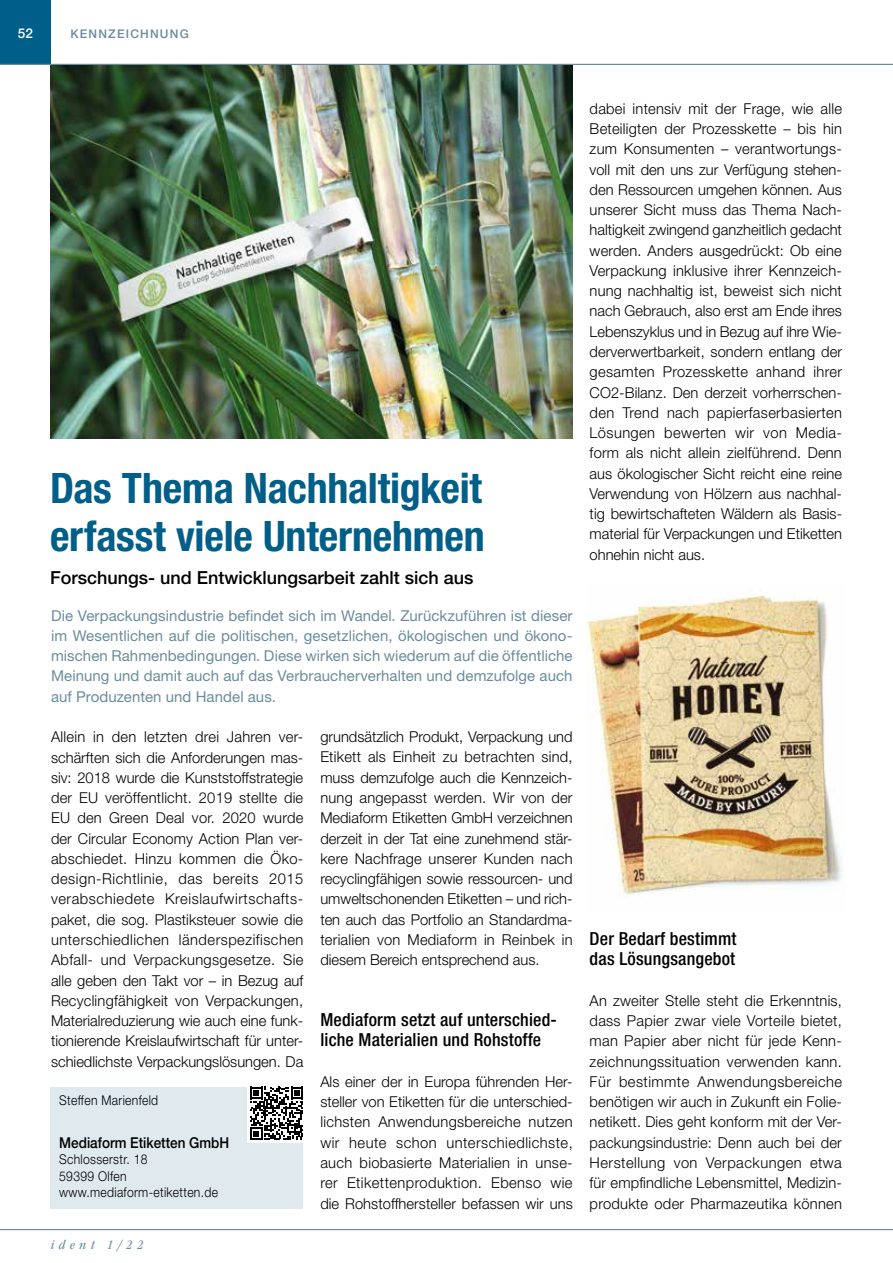
<style>
.page{position:relative;width:893px;height:1263px;background:#fff}
.page>*{position:absolute;margin:0;border:0;box-sizing:border-box;transform-origin:0 0}
.t1{font:700 condensed 42px/48px "Helvetica Neue LT Std";letter-spacing:-.005em;color:#005f88}
.t2{font:500 condensed 18px/20.2px "Helvetica Neue LT Std";letter-spacing:.01em;color:#000}
.t3{font:500 18px "Helvetica Neue LT Std";color:#000}
.t4{font:300 15px/20.2px "Helvetica Neue LT Std";color:#000;text-align:justify}
.t5{font:15px/20.2px "Helvetica Neue LT Std";letter-spacing:.005em;color:#6a8c9c;text-align:justify}
.t6{font:500 15px "Helvetica Neue LT Std";color:#000;scale:.9 1}
.t7{font:300 13.5px/16.5px "Helvetica Neue LT Std";letter-spacing:.025em;color:#000;scale:.9 1}
.t8{font:italic condensed 13.5px "ITC Garamond Std";letter-spacing:.35em;color:#6a8c9c}
.t9{font:500 13.5px "Helvetica Neue LT Std";color:#fff}
.t10{font:500 12px "Helvetica Neue LT Std";letter-spacing:.1em;color:#6a8c9c}
</style>
<div class="page">
<div style="left:51px;top:1087px;width:252px;height:121px;background:#e0e9ee"></div>
<div style="left:248px;top:1087px;width:55px;height:55px;background:#fff"></div>
<svg style="left:250px;top:1087px;width:53px;height:53px"></svg>
<img style="left:51px;top:65px;width:522px;height:373px">
<img style="left:586px;top:595px;width:256px;height:300px">
<div style="left:0;top:0;width:51px;height:64px;background:#005f88"></div>
<hr style="left:0;top:64px;width:893px;height:1px;background:#6a8c9c">
<hr style="left:0;top:1229px;width:893px;height:1px;background:#6a8c9c">
<p class="t9" style="left:18px;top:25px;width:17px">52</p>
<p class="t10" style="left:70px;top:27px;width:118px">Kennzeichnung</p>
<h1 class="t1" style="left:50px;top:464px;width:436px">Das Thema Nachhaltigkeit erfasst viele Unternehmen</h1>
<p class="t3" style="left:50px;top:567px;width:425px">Forschungs- und Entwicklungsarbeit zahlt sich aus</p>
<p class="t5" style="left:51px;top:605px;width:523px">Die Verpackungsindustrie befindet sich im Wandel. Zurückzuführen ist dieser im Wesentlichen auf die politischen, gesetzlichen, ökologischen und ökono&shy;mischen Rahmenbedingungen. Diese wirken sich wiederum auf die öffentliche Meinung und damit auch auf das Verbraucherverhalten und demzufolge auch auf Produzenten und Handel aus.</p>
<p class="t4" style="left:51px;top:726px;width:254px">Allein in den letzten drei Jahren ver&shy;schärften sich die Anforderungen mas&shy;siv: 2018 wurde die Kunststoffstrategie der EU veröffentlicht. 2019 stellte die EU den Green Deal vor. 2020 wurde der Circular Economy Action Plan ver&shy;abschiedet. Hinzu kommen die Öko&shy;design-Richtlinie, das bereits 2015 verabschiedete Kreislaufwirtschafts&shy;paket, die sog. Plastiksteuer sowie die unterschiedlichen länderspezifischen Abfall- und Verpackungsgesetze. Sie alle geben den Takt vor – in Bezug auf Recyclingfähigkeit von Verpackungen, Materialreduzierung wie auch eine funk&shy;tionierende Kreislaufwirtschaft für unter&shy;schiedlichste Verpackungslösungen. Da</p>
<p class="t4" style="left:320px;top:726px;width:254px">grundsätzlich Produkt, Verpackung und Etikett als Einheit zu betrachten sind, muss demzufolge auch die Kennzeich&shy;nung angepasst werden. Wir von der Mediaform Etiketten GmbH verzeichnen derzeit in der Tat eine zunehmend stär&shy;kere Nachfrage unserer Kunden nach recyclingfähigen sowie ressourcen- und umweltschonenden Etiketten – und rich&shy;ten auch das Portfolio an Standardma&shy;terialien von Mediaform in Reinbek in diesem Bereich entsprechend aus.</p>
<p class="t2" style="left:320px;top:1009px;width:238px">Mediaform setzt auf unterschied&shy;liche Materialien und Rohstoffe</p>
<p class="t4" style="left:320px;top:1071px;width:254px">Als einer der in Europa führenden Her&shy;steller von Etiketten für die unterschied&shy;lichsten Anwendungsbereiche nutzen wir heute schon unterschiedlichste, auch biobasierte Materialien in unse&shy;rer Etikettenproduktion. Ebenso wie die Rohstoffhersteller befassen wir uns</p>
<p class="t7" style="left:59px;top:1092px;width:112px">Steffen Marienfeld</p>
<p class="t6" style="left:59px;top:1133px;width:188px">Mediaform Etiketten GmbH</p>
<p class="t7" style="left:59px;top:1151px;width:178px">Schlosserstr. 18<br>59399 Olfen www.mediaform-etiketten.de</p>
<p class="t8" style="left:51px;top:1237px;width:94px">ident 1/22</p>
<p class="t4" style="left:590px;top:98px;width:254px">dabei intensiv mit der Frage, wie alle Beteiligten der Prozesskette – bis hin zum Konsumenten – verantwortungs&shy;voll mit den uns zur Verfügung stehen&shy;den Ressourcen umgehen können. Aus unserer Sicht muss das Thema Nach&shy;haltigkeit zwingend ganzheitlich gedacht werden. Anders ausgedrückt: Ob eine Verpackung inklusive ihrer Kennzeich&shy;nung nachhaltig ist, beweist sich nicht nach Gebrauch, also erst am Ende ihres Lebenszyklus und in Bezug auf ihre Wie&shy;derverwertbarkeit, sondern entlang der gesamten Prozesskette anhand ihrer CO2-Bilanz. Den derzeit vorherrschen&shy;den Trend nach papierfaserbasierten Lösungen bewerten wir von Media&shy;form als nicht allein zielführend. Denn aus ökologischer Sicht reicht eine reine Verwendung von Hölzern aus nachhal&shy;tig bewirtschafteten Wäldern als Basis&shy;material für Verpackungen und Etiketten ohnehin nicht aus.</p>
<p class="t2" style="left:590px;top:928px;width:148px">Der Bedarf bestimmt das Lösungsangebot</p>
<p class="t4" style="left:590px;top:990px;width:254px">An zweiter Stelle steht die Erkenntnis, dass Papier zwar viele Vorteile bietet, man Papier aber nicht für jede Kenn&shy;zeichnungssituation verwenden kann.<br>Für bestimmte Anwendungsbereiche benötigen wir auch in Zukunft ein Folie&shy;netikett. Dies geht konform mit der Ver&shy;packungsindustrie: Denn auch bei der Herstellung von Verpackungen etwa für empfindliche Lebensmittel, Medizin&shy;produkte oder Pharmazeutika können</p>
</div>
